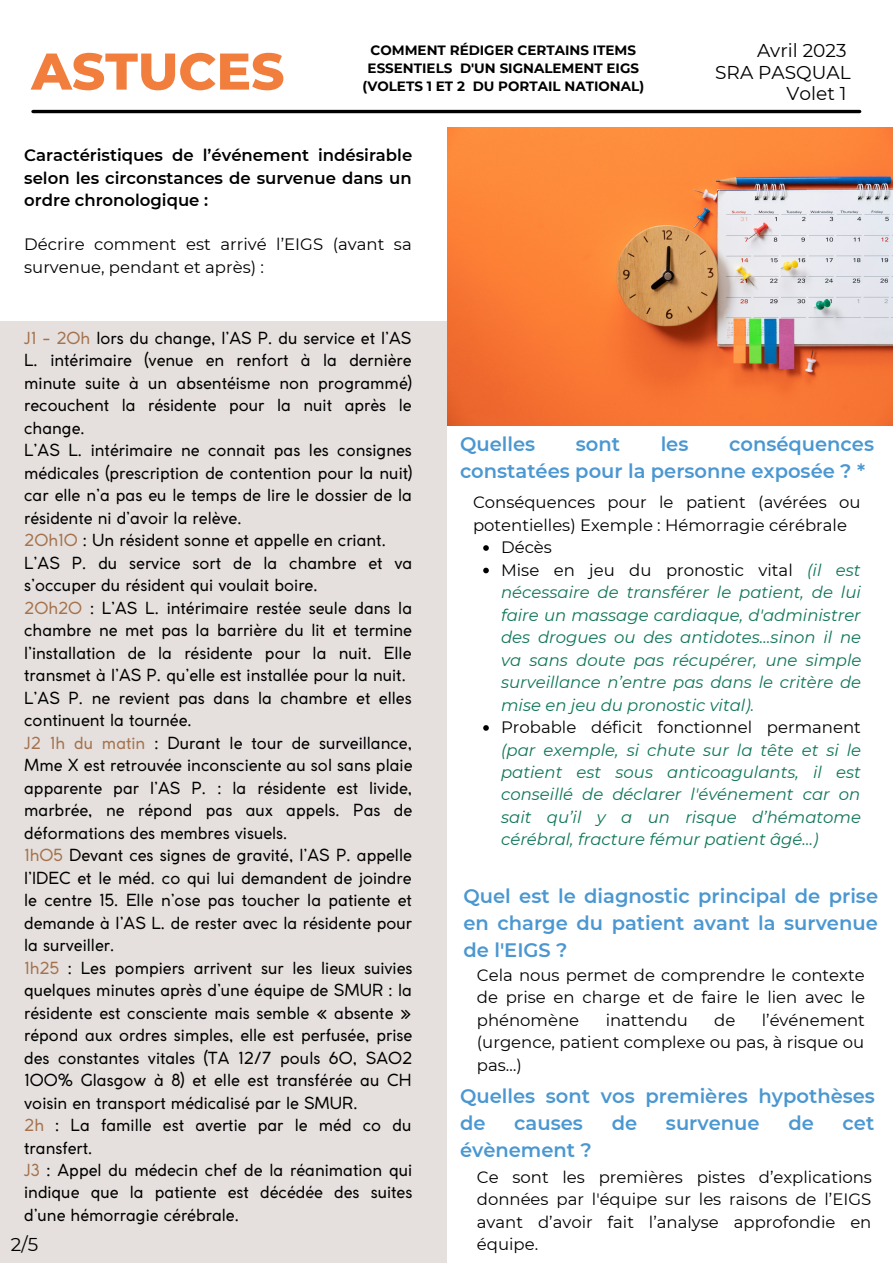
<style>
.page{position:relative;width:893px;height:1264px;background:#fff}
.page>*{position:absolute;margin:0;border:0;box-sizing:border-box;transform-origin:0 0}
.t1{font:800 51.6px "Montserrat";color:#f17e3d}
.t2{font:600 19.5px/27px "Montserrat";color:#4a97d1}
.t3{font:18.6px "Montserrat";color:#000}
.t4{font:16.5px/22.5px "Coco Gothic";color:#000;text-align:justify}
.t5{font:italic 16.5px/22.5px "Montserrat";color:#0e7658;text-align:justify}
.t6{font:16.5px/22.5px "Montserrat";color:#000;text-align:justify}
.t7{font:600 16.5px/22.5px "Montserrat";color:#000;text-align:justify}
.t8{font:700 13.5px/18px "Montserrat";color:#000;text-align:center}
.s1{color:#a4724d}
.s2{font-style:normal;color:#000}
</style>
<div class="page">
<div style="left:0;top:322px;width:446px;height:940px;background:#e5e0dd"></div>
<hr style="left:33px;top:110px;width:826px;height:3px;background:#000">
<img style="left:448px;top:128px;width:444px;height:298px">
<svg style="left:483px;top:545px;width:6px;height:6px"></svg>
<svg style="left:483px;top:567px;width:6px;height:6px"></svg>
<svg style="left:483px;top:725px;width:6px;height:5px"></svg>
<p class="t1" style="left:31px;top:40px;width:254px">ASTUCES</p>
<p class="t8" style="left:362px;top:41px;width:283px">COMMENT RÉDIGER CERTAINS ITEMS<br>ESSENTIELS D'UN SIGNALEMENT EIGS (VOLETS 1 ET 2 DU PORTAIL NATIONAL)</p>
<p class="t7" style="left:24px;top:144px;width:389px">Caractéristiques de l’événement indésirable selon les circonstances de survenue dans un ordre chronologique :</p>
<p class="t6" style="left:24px;top:233px;width:389px">Décrire comment est arrivé l’EIGS (avant sa survenue, pendant et après) :</p>
<p class="t3" style="left:757px;top:39px;width:91px">Avril 2023</p>
<p class="t3" style="left:715px;top:61px;width:137px">SRA PASQUAL</p>
<p class="t3" style="left:786px;top:82px;width:61px">Volet 1</p>
<p class="t4" style="left:24px;top:328px;width:389px"><span class="s1">J1 - 20h</span> lors du change, l’AS P. du service et l’AS L. intérimaire (venue en renfort à la dernière minute suite à un absentéisme non programmé) recouchent la résidente pour la nuit après le change.</p>
<p class="t4" style="left:24px;top:440px;width:389px">L’AS L. intérimaire ne connait pas les consignes médicales (prescription de contention pour la nuit) car elle n’a pas eu le temps de lire le dossier de la résidente ni d’avoir la relève.</p>
<p class="t4" style="left:24px;top:530px;width:363px"><span class="s1">20h10</span> : Un résident sonne et appelle en criant.</p>
<p class="t4" style="left:24px;top:553px;width:389px">L’AS P. du service sort de la chambre et va s’occuper du résident qui voulait boire.</p>
<p class="t4" style="left:24px;top:598px;width:389px"><span class="s1">20h20</span> : L’AS L. intérimaire restée seule dans la chambre ne met pas la barrière du lit et termine l’installation de la résidente pour la nuit. Elle transmet à l’AS P. qu’elle est installée pour la nuit.</p>
<p class="t4" style="left:24px;top:688px;width:389px">L’AS P. ne revient pas dans la chambre et elles continuent la tournée.</p>
<p class="t4" style="left:24px;top:733px;width:390px"><span class="s1">J2 1h du matin</span> : Durant le tour de surveillance, Mme X est retrouvée inconsciente au sol sans plaie apparente par l’AS P. : la résidente est livide, marbrée, ne répond pas aux appels. Pas de déformations des membres visuels.</p>
<p class="t4" style="left:24px;top:845px;width:389px"><span class="s1">1h05</span> Devant ces signes de gravité, l’AS P. appelle l’IDEC et le méd. co qui lui demandent de joindre le centre 15. Elle n’ose pas toucher la patiente et demande à l’AS L. de rester avec la résidente pour la surveiller.</p>
<p class="t4" style="left:24px;top:957px;width:390px"><span class="s1">1h25</span> : Les pompiers arrivent sur les lieux suivies quelques minutes après d’une équipe de SMUR : la résidente est consciente mais semble « absente » répond aux ordres simples, elle est perfusée, prise des constantes vitales (TA 12/7 pouls 60, SA02<br>100% Glasgow à 8) et elle est transférée au CH voisin en transport médicalisé par le SMUR.</p>
<p class="t4" style="left:24px;top:1115px;width:389px"><span class="s1">2h</span> : La famille est avertie par le méd co du transfert.</p>
<p class="t4" style="left:24px;top:1160px;width:389px"><span class="s1">J3</span> : Appel du médecin chef de la réanimation qui indique que la patiente est décédée des suites d’une hémorragie cérébrale.</p>
<p class="t3" style="left:11px;top:1233px;width:29px">2/5</p>
<p class="t2" style="left:460px;top:431px;width:415px;text-indent:269px">conséquences constatées pour la personne exposée ? *</p>
<p class="t2" style="left:460px;top:431px;width:77px">Quelles</p>
<p class="t2" style="left:575px;top:431px;width:46px">sont</p>
<p class="t2" style="left:660px;top:431px;width:29px">les</p>
<p class="t6" style="left:473px;top:491px;width:389px">Conséquences pour le patient (avérées ou potentielles) Exemple : Hémorragie cérébrale</p>
<p class="t6" style="left:501px;top:536px;width:52px">Décès</p>
<p class="t5" style="left:501px;top:558px;width:362px"><span class="s2">Mise en jeu du pronostic vital</span> (il est nécessaire de transférer le patient, de lui faire un massage cardiaque, d'administrer des drogues ou des antidotes…sinon il ne va sans doute pas récupérer, une simple surveillance n’entre pas dans le critère de mise en jeu du pronostic vital).</p>
<p class="t5" style="left:501px;top:715px;width:361px"><span class="s2">Probable déficit fonctionnel permanent </span>(par exemple, si chute sur la tête et si le patient est sous anticoagulants, il est conseillé de déclarer l'événement car on sait qu’il y a un risque d’hématome cérébral, fracture fémur patient âgé…)</p>
<p class="t2" style="left:463px;top:882px;width:416px;text-align:justify">Quel est le diagnostic principal de prise en charge du patient avant la survenue de l'EIGS ?</p>
<p class="t6" style="left:477px;top:963px;width:389px">Cela nous permet de comprendre le contexte de prise en charge et de faire le lien avec le phénomène</p>
<p class="t6" style="left:477px;top:1008px;width:389px;text-indent:285px">l’événement (urgence, patient complexe ou pas, à risque ou pas…)</p>
<p class="t2" style="left:460px;top:1082px;width:416px">Quelles sont vos premières hypothèses de</p>
<p class="t6" style="left:605px;top:1008px;width:84px">inattendu</p>
<p class="t6" style="left:714px;top:1008px;width:23px">de</p>
<p class="t2" style="left:514px;top:1109px;width:70px">causes</p>
<p class="t2" style="left:611px;top:1109px;width:27px">de</p>
<p class="t2" style="left:666px;top:1109px;width:95px">survenue</p>
<p class="t2" style="left:788px;top:1109px;width:27px">de</p>
<p class="t2" style="left:842px;top:1109px;width:33px">cet</p>
<p class="t2" style="left:460px;top:1136px;width:133px">évènement ?</p>
<p class="t6" style="left:477px;top:1165px;width:396px">Ce sont les premières pistes d’explications données par l'équipe sur les raisons de l’EIGS avant d’avoir fait l’analyse approfondie en équipe.</p>
</div>
